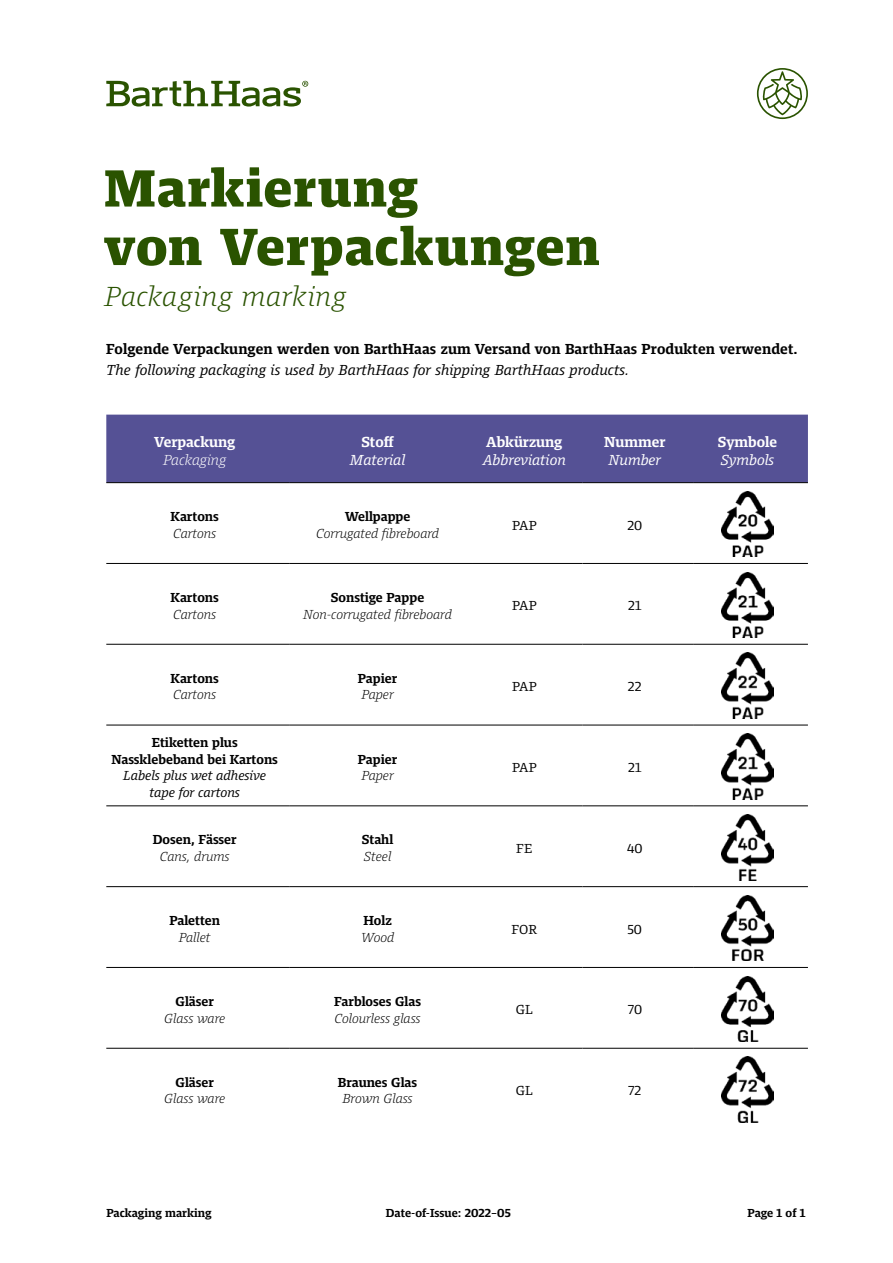
<style>
.page{position:relative;width:893px;height:1263px;background:#fff}
.page>*{position:absolute;margin:0;border:0;box-sizing:border-box;transform-origin:0 0}
.t1{font:900 54px/58.5px "Hop One";letter-spacing:.02em;color:#2a5300}
.t2{font:italic 300 28.5px "Hop One";letter-spacing:.025em;color:#2a5300}
.t3{font:700 15px "Hop One";letter-spacing:.01em;color:#000}
.t4{font:italic 15px "Hop One";letter-spacing:.01em;color:#000}
.t5{font:700 15px "Hop One";color:#fff}
.t6{font:italic 15px "Hop One";color:#fff}
.t7{font:italic 300 15px "Hop One";letter-spacing:-.005em;color:#fff}
.t8{font:700 13.5px/16.5px "Hop One";color:#000;text-align:center}
.t9{font:italic 300 13.5px "Hop One";color:#000}
.t10{font:13.5px "Hop One";color:#000}
.t11{font:italic 13.5px/16.5px "Hop One";color:#000;text-align:center}
.t12{font:700 12px "Hop One";color:#000}
</style>
<div class="page">
<svg style="left:106px;top:81px;width:202px;height:26px"></svg>
<svg style="left:757px;top:68px;width:51px;height:51px"></svg>
<div style="left:106px;top:415px;width:702px;height:67px;background:#555195"></div>
<hr style="left:106px;top:482px;width:183px;height:1px;background:#000">
<hr style="left:289px;top:482px;width:183px;height:1px;background:#000">
<hr style="left:472px;top:482px;width:111px;height:1px;background:#000">
<hr style="left:583px;top:482px;width:110px;height:1px;background:#000">
<hr style="left:693px;top:482px;width:115px;height:1px;background:#000">
<hr style="left:106px;top:563px;width:183px;height:1px;background:#000">
<hr style="left:289px;top:563px;width:183px;height:1px;background:#000">
<hr style="left:472px;top:563px;width:111px;height:1px;background:#000">
<hr style="left:583px;top:563px;width:110px;height:1px;background:#000">
<hr style="left:693px;top:563px;width:115px;height:1px;background:#000">
<hr style="left:106px;top:644px;width:183px;height:1px;background:#000">
<hr style="left:289px;top:644px;width:183px;height:1px;background:#000">
<hr style="left:472px;top:644px;width:111px;height:1px;background:#000">
<hr style="left:583px;top:644px;width:110px;height:1px;background:#000">
<hr style="left:693px;top:644px;width:115px;height:1px;background:#000">
<hr style="left:106px;top:725px;width:183px;height:1px;background:#000">
<hr style="left:289px;top:725px;width:183px;height:1px;background:#000">
<hr style="left:472px;top:725px;width:111px;height:1px;background:#000">
<hr style="left:583px;top:725px;width:110px;height:1px;background:#000">
<hr style="left:693px;top:725px;width:115px;height:1px;background:#000">
<hr style="left:106px;top:805px;width:183px;height:1px;background:#000">
<hr style="left:289px;top:805px;width:183px;height:1px;background:#000">
<hr style="left:472px;top:805px;width:111px;height:1px;background:#000">
<hr style="left:583px;top:805px;width:110px;height:1px;background:#000">
<hr style="left:693px;top:805px;width:115px;height:1px;background:#000">
<hr style="left:106px;top:886px;width:183px;height:1px;background:#000">
<hr style="left:289px;top:886px;width:183px;height:1px;background:#000">
<hr style="left:472px;top:886px;width:111px;height:1px;background:#000">
<hr style="left:583px;top:886px;width:110px;height:1px;background:#000">
<hr style="left:693px;top:886px;width:115px;height:1px;background:#000">
<hr style="left:106px;top:967px;width:183px;height:1px;background:#000">
<hr style="left:289px;top:967px;width:183px;height:1px;background:#000">
<hr style="left:472px;top:967px;width:111px;height:1px;background:#000">
<hr style="left:583px;top:967px;width:110px;height:1px;background:#000">
<hr style="left:693px;top:967px;width:115px;height:1px;background:#000">
<hr style="left:106px;top:1048px;width:183px;height:1px;background:#000">
<hr style="left:289px;top:1048px;width:183px;height:1px;background:#000">
<hr style="left:472px;top:1048px;width:111px;height:1px;background:#000">
<hr style="left:583px;top:1048px;width:110px;height:1px;background:#000">
<hr style="left:693px;top:1048px;width:115px;height:1px;background:#000">
<img style="left:721px;top:491px;width:53px;height:66px">
<img style="left:721px;top:572px;width:53px;height:66px">
<img style="left:721px;top:653px;width:53px;height:65px">
<img style="left:721px;top:734px;width:53px;height:65px">
<img style="left:721px;top:814px;width:53px;height:66px">
<img style="left:721px;top:895px;width:53px;height:66px">
<img style="left:721px;top:976px;width:53px;height:66px">
<img style="left:721px;top:1057px;width:53px;height:65px">
<h1 class="t1" style="left:105px;top:155px;width:496px">Markierung<br>von Verpackungen</h1>
<h2 class="t2" style="left:105px;top:275px;width:243px">Packaging marking</h2>
<p class="t3" style="left:106px;top:338px;width:693px">Folgende Verpackungen werden von BarthHaas zum Versand von BarthHaas Produkten verwendet.</p>
<p class="t4" style="left:106px;top:359px;width:525px">The following packaging is used by BarthHaas for shipping BarthHaas products.</p>
<p class="t5" style="left:154px;top:431px;width:83px">Verpackung</p>
<p class="t7" style="left:163px;top:449px;width:65px">Packaging</p>
<p class="t5" style="left:361px;top:431px;width:34px">Stoff</p>
<p class="t6" style="left:350px;top:449px;width:57px">Material</p>
<p class="t5" style="left:486px;top:431px;width:78px">Abkürzung</p>
<p class="t6" style="left:483px;top:449px;width:85px">Abbreviation</p>
<p class="t5" style="left:604px;top:431px;width:63px">Nummer</p>
<p class="t6" style="left:609px;top:449px;width:54px">Number</p>
<p class="t5" style="left:718px;top:431px;width:61px">Symbole</p>
<p class="t6" style="left:721px;top:449px;width:55px">Symbols</p>
<p class="t8" style="left:171px;top:507px;width:50px">Kartons</p>
<p class="t9" style="left:173px;top:523px;width:44px">Cartons</p>
<p class="t8" style="left:345px;top:507px;width:67px">Wellpappe</p>
<p class="t9" style="left:316px;top:523px;width:124px">Corrugated fibreboard</p>
<p class="t10" style="left:512px;top:515px;width:26px">PAP</p>
<p class="t10" style="left:627px;top:515px;width:16px">20</p>
<p class="t8" style="left:171px;top:588px;width:50px">Kartons</p>
<p class="t9" style="left:173px;top:604px;width:44px">Cartons</p>
<p class="t8" style="left:331px;top:588px;width:95px">Sonstige Pappe</p>
<p class="t9" style="left:303px;top:604px;width:150px">Non-corrugated fibreboard</p>
<p class="t10" style="left:512px;top:596px;width:26px">PAP</p>
<p class="t10" style="left:628px;top:596px;width:15px">21</p>
<p class="t8" style="left:171px;top:669px;width:50px">Kartons</p>
<p class="t9" style="left:173px;top:685px;width:44px">Cartons</p>
<p class="t8" style="left:358px;top:669px;width:41px">Papier</p>
<p class="t9" style="left:361px;top:685px;width:34px">Paper</p>
<p class="t10" style="left:512px;top:677px;width:26px">PAP</p>
<p class="t10" style="left:628px;top:677px;width:15px">22</p>
<p class="t8" style="left:112px;top:733px;width:168px">Etiketten plus<br>Nassklebeband bei Kartons</p>
<p class="t11" style="left:123px;top:766px;width:144px">Labels plus wet adhesive tape for cartons</p>
<p class="t8" style="left:358px;top:750px;width:41px">Papier</p>
<p class="t9" style="left:361px;top:766px;width:34px">Paper</p>
<p class="t10" style="left:512px;top:757px;width:26px">PAP</p>
<p class="t10" style="left:628px;top:757px;width:15px">21</p>
<p class="t8" style="left:153px;top:830px;width:85px">Dosen, Fässer</p>
<p class="t9" style="left:160px;top:846px;width:71px">Cans, drums</p>
<p class="t8" style="left:362px;top:830px;width:33px">Stahl</p>
<p class="t9" style="left:364px;top:846px;width:29px">Steel</p>
<p class="t10" style="left:516px;top:838px;width:18px">FE</p>
<p class="t10" style="left:627px;top:838px;width:17px">40</p>
<p class="t8" style="left:169px;top:911px;width:52px">Paletten</p>
<p class="t9" style="left:179px;top:927px;width:33px">Pallet</p>
<p class="t8" style="left:363px;top:911px;width:30px">Holz</p>
<p class="t9" style="left:361px;top:927px;width:35px">Wood</p>
<p class="t10" style="left:512px;top:919px;width:27px">FOR</p>
<p class="t10" style="left:628px;top:919px;width:16px">50</p>
<p class="t8" style="left:175px;top:992px;width:40px">Gläser</p>
<p class="t9" style="left:164px;top:1008px;width:63px">Glass ware</p>
<p class="t8" style="left:334px;top:992px;width:89px">Farbloses Glas</p>
<p class="t9" style="left:335px;top:1008px;width:87px">Colourless glass</p>
<p class="t10" style="left:516px;top:1000px;width:19px">GL</p>
<p class="t10" style="left:628px;top:1000px;width:16px">70</p>
<p class="t8" style="left:175px;top:1073px;width:40px">Gläser</p>
<p class="t9" style="left:164px;top:1089px;width:63px">Glass ware</p>
<p class="t8" style="left:338px;top:1073px;width:81px">Braunes Glas</p>
<p class="t9" style="left:342px;top:1089px;width:72px">Brown Glass</p>
<p class="t10" style="left:516px;top:1081px;width:19px">GL</p>
<p class="t10" style="left:628px;top:1081px;width:15px">72</p>
<p class="t12" style="left:106px;top:1204px;width:107px">Packaging marking</p>
<p class="t12" style="left:386px;top:1204px;width:127px">Date-of-Issue: 2022-05</p>
<p class="t12" style="left:747px;top:1204px;width:59px">Page 1 of 1</p>
</div>
